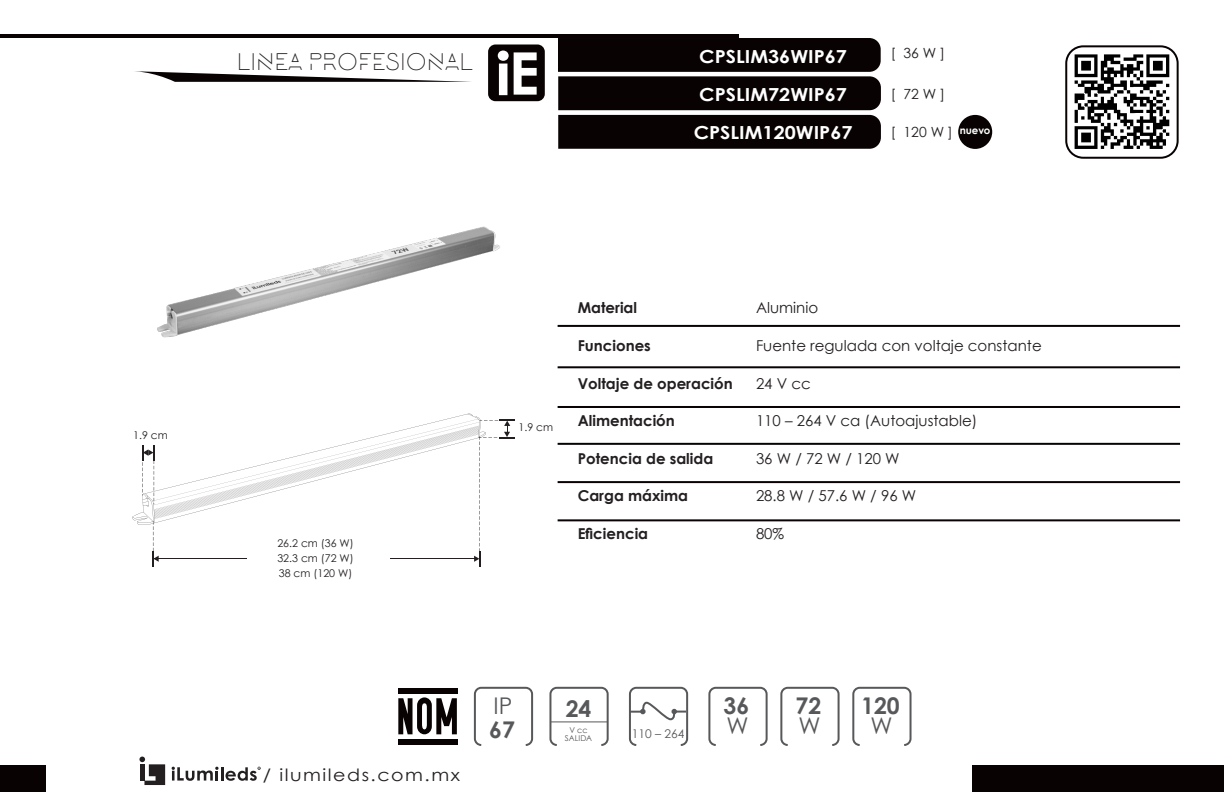
<style>
.page{position:relative;width:1224px;height:792px;background:#fff}
.page>*{position:absolute;margin:0;border:0;box-sizing:border-box;transform-origin:0 0}
.t1{font:24px "Lombok";color:#231f20}
.t2{font:700 23px "Century Gothic";color:#57585a}
.t3{font:23px "Century Gothic";color:#57585a}
.t4{font:700 18px "Century Gothic";color:#fff;scale:1.1 1}
.t5{font:17px "Century Gothic";letter-spacing:.08em;color:#231f20;scale:1.12 1}
.t6{font:15px "Century Gothic";color:#231f20}
.t7{font:700 15px "Century Gothic";color:#231f20}
.t8{font:14px "Century Gothic";color:#231f20}
.t9{font:12px "Century Gothic";color:#57585a}
.t10{font:10.6px/15px "Century Gothic";color:#231f20}
.t11{font:700 10.2px "Century Gothic";letter-spacing:-.01em;color:#fff}
.t12{font:8px "Century Gothic";color:#57585a}
</style>
<div class="page">
<div style="left:0;top:765px;width:46px;height:27px;background:#080302"></div>
<div style="left:972px;top:765px;width:252px;height:27px;background:#080302"></div>
<div style="left:1065px;top:45px;width:114px;height:114px;border:2px solid #080302;border-radius:17px"></div>
<hr style="left:1px;top:34px;width:738px;height:4px;background:#080302">
<hr style="left:221px;top:767px;width:3px;height:14px;background:#231f20">
<svg style="left:226px;top:767px;width:35px;height:14px"></svg>
<svg style="left:172px;top:767px;width:47px;height:14px"></svg>
<svg style="left:139px;top:757px;width:26px;height:28px"></svg>
<hr style="left:140px;top:764px;width:4px;height:17px;background:#231f20">
<svg style="left:135px;top:71px;width:336px;height:11px"></svg>
<svg style="left:558px;top:38px;width:323px;height:111px;background:#1e1918"></svg>
<div style="left:488px;top:45px;width:57px;height:56px;background:#080302;border-radius:7px"></div>
<svg style="left:498px;top:51px;width:39px;height:44px"></svg>
<hr style="left:558px;top:325px;width:622px;height:2px;background:#080302">
<hr style="left:558px;top:366px;width:622px;height:2px;background:#080302">
<hr style="left:558px;top:406px;width:622px;height:2px;background:#080302">
<hr style="left:558px;top:443px;width:622px;height:2px;background:#080302">
<hr style="left:558px;top:481px;width:622px;height:2px;background:#080302">
<hr style="left:558px;top:519px;width:622px;height:2px;background:#080302">
<img style="left:157px;top:226px;width:343px;height:112px">
<svg style="left:132px;top:413px;width:383px;height:154px"></svg>
<div style="left:398px;top:688px;width:60px;height:6px;background:#080302"></div>
<div style="left:398px;top:739px;width:60px;height:5px;background:#080302"></div>
<svg style="left:398px;top:697px;width:59px;height:37px"></svg>
<div style="left:629px;top:687px;width:59px;height:59px;border:2px solid #57585a;border-radius:6px"></div>
<svg style="left:629px;top:701px;width:59px;height:20px"></svg>
<div style="left:474px;top:687px;width:59px;height:59px;border:2px solid #57585a;border-radius:6px"></div>
<div style="left:708px;top:687px;width:60px;height:59px;border:2px solid #57585a;border-radius:6px"></div>
<div style="left:780px;top:687px;width:60px;height:59px;border:2px solid #57585a;border-radius:6px"></div>
<div style="left:852px;top:687px;width:60px;height:59px;border:2px solid #57585a;border-radius:6px"></div>
<hr style="left:550px;top:721px;width:58px;height:1px;background:#57585a">
<div style="left:549px;top:687px;width:60px;height:59px;border:2px solid #57585a;border-radius:6px"></div>
<div style="left:958px;top:115px;width:34px;height:34px;background:#080302;border-radius:50%"></div>
<svg style="left:1075px;top:54px;width:94px;height:95px"></svg>
<p class="t10" style="left:133px;top:428px;width:36px">1.9 cm</p>
<p class="t1" style="left:237px;top:50px;width:238px">LINEA PROFESIONAL</p>
<p class="t4" style="left:699px;top:43px;width:136px">CPSLIM36WIP67</p>
<p class="t4" style="left:699px;top:80px;width:136px">CPSLIM72WIP67</p>
<p class="t4" style="left:694px;top:119px;width:146px">CPSLIM120WIP67</p>
<p class="t8" style="left:891px;top:43px;width:56px">[ 36 W ]</p>
<p class="t8" style="left:891px;top:84px;width:56px">[ 72 W ]</p>
<p class="t8" style="left:891px;top:122px;width:64px">[ 120 W ]</p>
<p class="t11" style="left:960px;top:123px;width:32px">nuevo</p>
<p class="t10" style="left:277px;top:536px;width:78px">26.2 cm (36 W)</p>
<p class="t10" style="left:277px;top:551px;width:78px">32.3 cm (72 W)<br>38 cm (120 W)</p>
<p class="t10" style="left:519px;top:419px;width:36px">1.9 cm</p>
<p class="t7" style="left:578px;top:297px;width:61px">Material</p>
<p class="t7" style="left:578px;top:334px;width:75px">Funciones</p>
<p class="t7" style="left:578px;top:372px;width:157px">Voltaje de operación</p>
<p class="t7" style="left:578px;top:409px;width:99px">Alimentación</p>
<p class="t7" style="left:578px;top:447px;width:137px">Potencia de salida</p>
<p class="t7" style="left:578px;top:485px;width:112px">Carga máxima</p>
<p class="t7" style="left:578px;top:522px;width:72px">Eficiencia</p>
<p class="t6" style="left:756px;top:298px;width:64px">Aluminio</p>
<p class="t6" style="left:756px;top:335px;width:287px">Fuente regulada con voltaje constante</p>
<p class="t6" style="left:756px;top:373px;width:56px">24 V cc</p>
<p class="t6" style="left:756px;top:410px;width:223px">110 – 264 V ca (Autoajustable)</p>
<p class="t6" style="left:756px;top:448px;width:145px">36 W / 72 W / 120 W</p>
<p class="t6" style="left:756px;top:486px;width:162px">28.8 W / 57.6 W / 96 W</p>
<p class="t6" style="left:756px;top:523px;width:30px">80%</p>
<p class="t5" style="left:263px;top:763px;width:178px">/ ilumileds.com.mx</p>
<p class="t3" style="left:494px;top:689px;width:20px">IP</p>
<p class="t2" style="left:489px;top:712px;width:27px">67</p>
<p class="t2" style="left:566px;top:691px;width:27px">24</p>
<p class="t12" style="left:569px;top:725px;width:20px">V cc</p>
<p class="t12" style="left:565px;top:733px;width:29px">SALIDA</p>
<p class="t9" style="left:632px;top:726px;width:54px">110 – 264</p>
<p class="t2" style="left:724px;top:688px;width:27px">36</p>
<p class="t3" style="left:727px;top:710px;width:24px">W</p>
<p class="t2" style="left:796px;top:688px;width:27px">72</p>
<p class="t3" style="left:798px;top:710px;width:24px">W</p>
<p class="t2" style="left:861px;top:688px;width:40px">120</p>
<p class="t3" style="left:870px;top:710px;width:24px">W</p>
</div>
